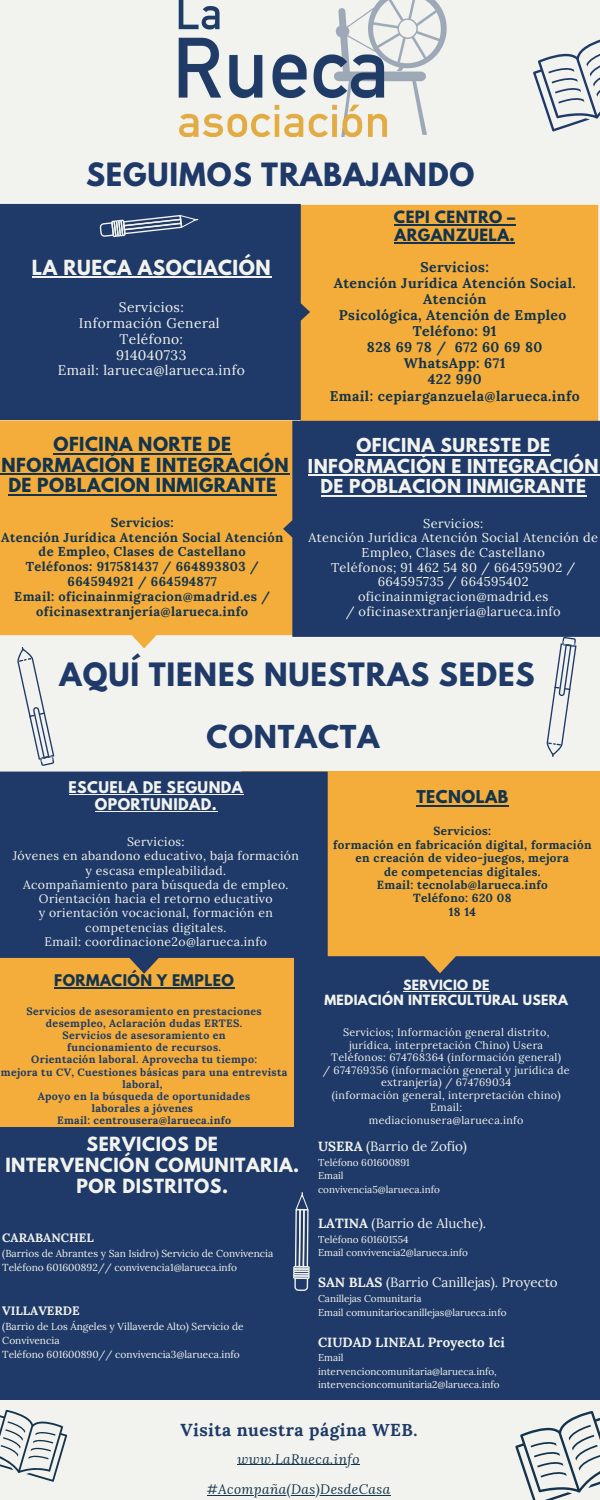
<style>
.page{position:relative;width:600px;height:1500px;background:#f2f3ee}
.page>*{position:absolute;margin:0;border:0;box-sizing:border-box;transform-origin:0 0}
.t1{font:700 28.5px "League Spartan";letter-spacing:.03em;color:#1f3a68}
.t2{font:700 28.4px "League Spartan";letter-spacing:.03em;color:#1f3a68}
.t3{font:700 28px "League Spartan";letter-spacing:.03em;color:#1f3a68}
.t4{font:700 18.4px "League Spartan";letter-spacing:.03em;color:#f2f3ee}
.t5{font:700 17.3px/20.7px "League Spartan";letter-spacing:.03em;color:#f2f3ee;text-align:center}
.t6{font:700 17.3px "Lora";letter-spacing:.03em;color:#1f3a68}
.t7{font:700 17.2px/20.5px "League Spartan";letter-spacing:.03em;color:#13344c;text-align:center}
.t8{font:700 17.1px/20.4px "League Spartan";letter-spacing:.03em;color:#f2f3ee;text-align:center}
.t9{font:700 15.7px "League Spartan";letter-spacing:.03em;color:#13344c}
.t10{font:700 15px/18px "League Spartan";letter-spacing:.03em;color:#13344c}
.t11{font:700 14.3px/17.2px "League Spartan";letter-spacing:.03em;color:#f2f3ee;text-align:center}
.t12{font:700 14.2px "League Spartan";letter-spacing:.03em;color:#13344c}
.t13{font:700 14px/16.1px "Lora";letter-spacing:.03em;color:#13344c;text-align:center}
.t14{font:13.8px/15.8px "Lora";letter-spacing:.03em;color:#f2f3ee;text-align:center}
.t15{font:italic 13.6px "Lora";letter-spacing:.03em;color:#13344c}
.t16{font:13.4px "Lora";color:#f2f3ee}
.t17{font:700 13.4px "Lora";color:#f2f3ee}
.t18{font:700 12.9px/14.8px "Lora";letter-spacing:.03em;color:#13344c;text-align:center}
.t19{font:12.8px/14.7px "Lora";letter-spacing:.03em;color:#f2f3ee;text-align:center}
.t20{font:700 12.5px/15.1px "League Spartan";letter-spacing:.03em;color:#f2f3ee;text-align:center}
.t21{font:12.2px/14.3px "Lora";letter-spacing:.03em;color:#f2f3ee;text-align:center}
.t22{font:700 12.2px "Lora";color:#f2f3ee}
.t23{font:700 11.8px/13.5px "Lora";letter-spacing:.03em;color:#13344c;text-align:center}
.t24{font:10.7px/12.5px "Lora";letter-spacing:.03em;color:#f2f3ee;text-align:center}
.t25{font:700 10.6px/12.2px "Lora";letter-spacing:.03em;color:#203c66;text-align:center}
.t26{font:10.1px/14px "Lora";color:#f2f3ee}
.t27{font:9.9px/13.6px "Lora";color:#f2f3ee}
.s1{font-weight:700}
</style>
<div class="page">
<div style="left:0;top:957px;width:300px;height:171px;background:#f4ad3b"></div>
<div style="left:294px;top:956px;width:306px;height:172px;background:#1f3a68"></div>
<svg style="left:241px;top:771px;width:359px;height:202px;background:#e2a33e"></svg>
<svg style="left:0;top:772px;width:328px;height:202px;background:#2d4164"></svg>
<div style="left:0;top:420px;width:298px;height:228px;background:#f4ad3b"></div>
<div style="left:300px;top:205px;width:298px;height:216px;background:#f4ad3b"></div>
<div style="left:283px;top:421px;width:317px;height:216px;background:#1f3a68"></div>
<img style="left:178px;top:0;width:269px;height:136px">
<div style="left:0;top:204px;width:310px;height:216px;background:#1f3a68"></div>
<div style="left:0;top:1128px;width:600px;height:271px;background:#1f3a68"></div>
<hr style="left:32px;top:277px;width:239px;height:1px;background:#f2f3ee">
<hr style="left:237px;top:1464px;width:123px;height:1px;background:#13344c">
<hr style="left:207px;top:1495px;width:184px;height:1px;background:#13344c">
<svg style="left:515px;top:1411px;width:85px;height:89px"></svg>
<svg style="left:533px;top:39px;width:67px;height:93px"></svg>
<svg style="left:0;top:1409px;width:68px;height:73px"></svg>
<svg style="left:97px;top:203px;width:102px;height:44px;background:#40577d"></svg>
<svg style="left:293px;top:1192px;width:17px;height:99px"></svg>
<svg style="left:546px;top:637px;width:31px;height:120px"></svg>
<svg style="left:6px;top:646px;width:54px;height:120px"></svg>
<hr style="left:394px;top:224px;width:122px;height:1px;background:#13344c">
<hr style="left:394px;top:242px;width:121px;height:1px;background:#13344c">
<hr style="left:53px;top:453px;width:179px;height:1px;background:#13344c">
<hr style="left:0;top:473px;width:289px;height:2px;background:#13344c">
<hr style="left:8px;top:494px;width:269px;height:1px;background:#13344c">
<hr style="left:356px;top:454px;width:195px;height:2px;background:#f2f3ee">
<hr style="left:308px;top:474px;width:291px;height:2px;background:#f2f3ee">
<hr style="left:321px;top:495px;width:266px;height:1px;background:#f2f3ee">
<hr style="left:69px;top:794px;width:174px;height:1px;background:#f2f3ee">
<hr style="left:95px;top:811px;width:122px;height:1px;background:#f2f3ee">
<hr style="left:416px;top:805px;width:93px;height:1px;background:#13344c">
<hr style="left:54px;top:987px;width:180px;height:2px;background:#13344c">
<hr style="left:403px;top:991px;width:87px;height:1px;background:#f2f3ee">
<h2 class="t2" style="left:86px;top:160px;width:390px">SEGUIMOS TRABAJANDO</h2>
<h3 class="t4" style="left:32px;top:258px;width:240px">LA RUECA ASOCIACIÓN</h3>
<h3 class="t14" style="left:58px;top:299px;width:189px">Servicios:<br>Información General<br>Teléfono:<br>914040733<br>Email: larueca@larueca.info</h3>
<h3 class="t7" style="left:2px;top:436px;width:289px">OFICINA NORTE DE<br>NFORMACIÓN E INTEGRACIÓN<br>DE POBLACION INMIGRANTE</h3>
<p class="t18" style="left:1px;top:515px;width:284px">Servicios:<br>Atención Jurídica Atención Social Atención de Empleo, Clases de Castellano<br>Teléfonos: 917581437 / 664893803 /<br>664594921 / 664594877<br>Email: oficinainmigracion@madrid.es / oficinasextranjería@larueca.info</p>
<h3 class="t10" style="left:394px;top:210px;width:123px">CEPI CENTRO –<br>ARGANZUELA.</h3>
<h3 class="t13" style="left:330px;top:259px;width:251px">Servicios:<br>Atención Jurídica Atención Social.<br>Atención<br>Psicológica, Atención de Empleo<br>Teléfono: 91<br>828 69 78 / 672 60 69 80<br>WhatsApp: 671<br>422 990<br>Email: cepiarganzuela@larueca.info</h3>
<h3 class="t8" style="left:308px;top:438px;width:292px">OFICINA SURESTE DE<br>INFORMACIÓN E INTEGRACIÓN<br>DE POBLACION INMIGRANTE</h3>
<p class="t19" style="left:308px;top:516px;width:291px">Servicios:<br>Atención Jurídica Atención Social Atención de<br>Empleo, Clases de Castellano<br>Teléfonos; 91 462 54 80 / 664595902 /<br>664595735 / 664595402 oficinainmigracion@madrid.es<br>/ oficinasextranjería@larueca.info</p>
<h1 class="t1" style="left:60px;top:661px;width:477px">AQUÍ TIENES NUESTRAS SEDES</h1>
<h3 class="t3" style="left:206px;top:723px;width:174px">CONTACTA</h3>
<h3 class="t11" style="left:69px;top:780px;width:176px">ESCUELA DE SEGUNDA<br>OPORTUNIDAD.</h3>
<p class="t21" style="left:13px;top:834px;width:288px">Servicios:<br>Jóvenes en abandono educativo, baja formación y escasa empleabilidad.<br>Acompañamiento para búsqueda de empleo.<br>Orientación hacia el retorno educativo<br>y orientación vocacional, formación en competencias digitales.<br>Email: coordinacione2o@larueca.info</p>
<h3 class="t12" style="left:54px;top:973px;width:181px">FORMACIÓN Y EMPLEO</h3>
<p class="t25" style="left:1px;top:1005px;width:288px">Servicios de asesoramiento en prestaciones desempleo, Aclaración dudas ERTES.<br>Servicios de asesoramiento en<br>funcionamiento de recursos.<br>Orientación laboral. Aprovecha tu tiempo:<br>mejora tu CV, Cuestiones básicas para una entrevista laboral,<br>Apoyo en la búsqueda de oportunidades<br>laborales a jóvenes<br>Email: centrousera@larueca.info</p>
<h3 class="t5" style="left:5px;top:1136px;width:295px">SERVICIOS DE<br>INTERVENCIÓN COMUNITARIA.<br>POR DISTRITOS.</h3>
<p class="t22" style="left:2px;top:1230px;width:93px">CARABANCHEL</p>
<p class="t26" style="left:2px;top:1246px;width:273px">(Barrios de Abrantes y San Isidro) Servicio de Convivencia<br>Teléfono 601600892// convivencia1@larueca.info</p>
<p class="t22" style="left:2px;top:1303px;width:79px">VILLAVERDE</p>
<p class="t26" style="left:2px;top:1319px;width:243px">(Barrio de Los Ángeles y Villaverde Alto) Servicio de<br>Convivencia<br>Teléfono 601600890// convivencia3@larueca.info</p>
<h3 class="t9" style="left:416px;top:789px;width:93px">TECNOLAB</h3>
<p class="t23" style="left:333px;top:824px;width:260px">Servicios:<br>formación en fabricación digital, formación en creación de video-juegos, mejora<br>de competencias digitales.<br>Email: tecnolab@larueca.info<br>Teléfono: 620 08<br>18 14</p>
<p class="t20" style="left:324px;top:979px;width:245px">SERVICIO DE<br>MEDIACIÓN INTERCULTURAL USERA</p>
<p class="t24" style="left:323px;top:1026px;width:249px">Servicios; Información general distrito, jurídica, interpretación Chino) Usera Teléfonos: 674768364 (información general)<br>/ 674769356 (información general y jurídica de extranjería) / 674769034<br>(información general, interpretación chino)<br>Email:<br>mediacionusera@larueca.info</p>
<p class="t16" style="left:318px;top:1137px;width:151px"><span class="s1">USERA</span> (Barrio de Zofío)</p>
<p class="t27" style="left:318px;top:1155px;width:123px">Teléfono 601600891<br>Email convivencia5@larueca.info</p>
<p class="t16" style="left:318px;top:1215px;width:170px"><span class="s1">LATINA</span> (Barrio de Aluche).</p>
<p class="t27" style="left:318px;top:1232px;width:151px">Teléfono 601601554<br>Email convivencia2@larueca.info</p>
<p class="t16" style="left:318px;top:1274px;width:241px"><span class="s1">SAN BLAS</span> (Barrio Canillejas). Proyecto</p>
<p class="t27" style="left:318px;top:1292px;width:190px">Canillejas Comunitaria<br>Email comunitariocanillejas@larueca.info</p>
<p class="t17" style="left:318px;top:1333px;width:188px">CIUDAD LINEAL Proyecto Ici</p>
<p class="t27" style="left:318px;top:1351px;width:183px">Email intervencioncomunitaria@larueca.info, intervencioncomunitaria2@larueca.info</p>
<h3 class="t6" style="left:180px;top:1418px;width:239px">Visita nuestra página WEB.</h3>
<p class="t15" style="left:237px;top:1450px;width:124px">www.LaRueca.info</p>
<p class="t15" style="left:207px;top:1480px;width:185px">#Acompaña(Das)DesdeCasa</p>
</div>
